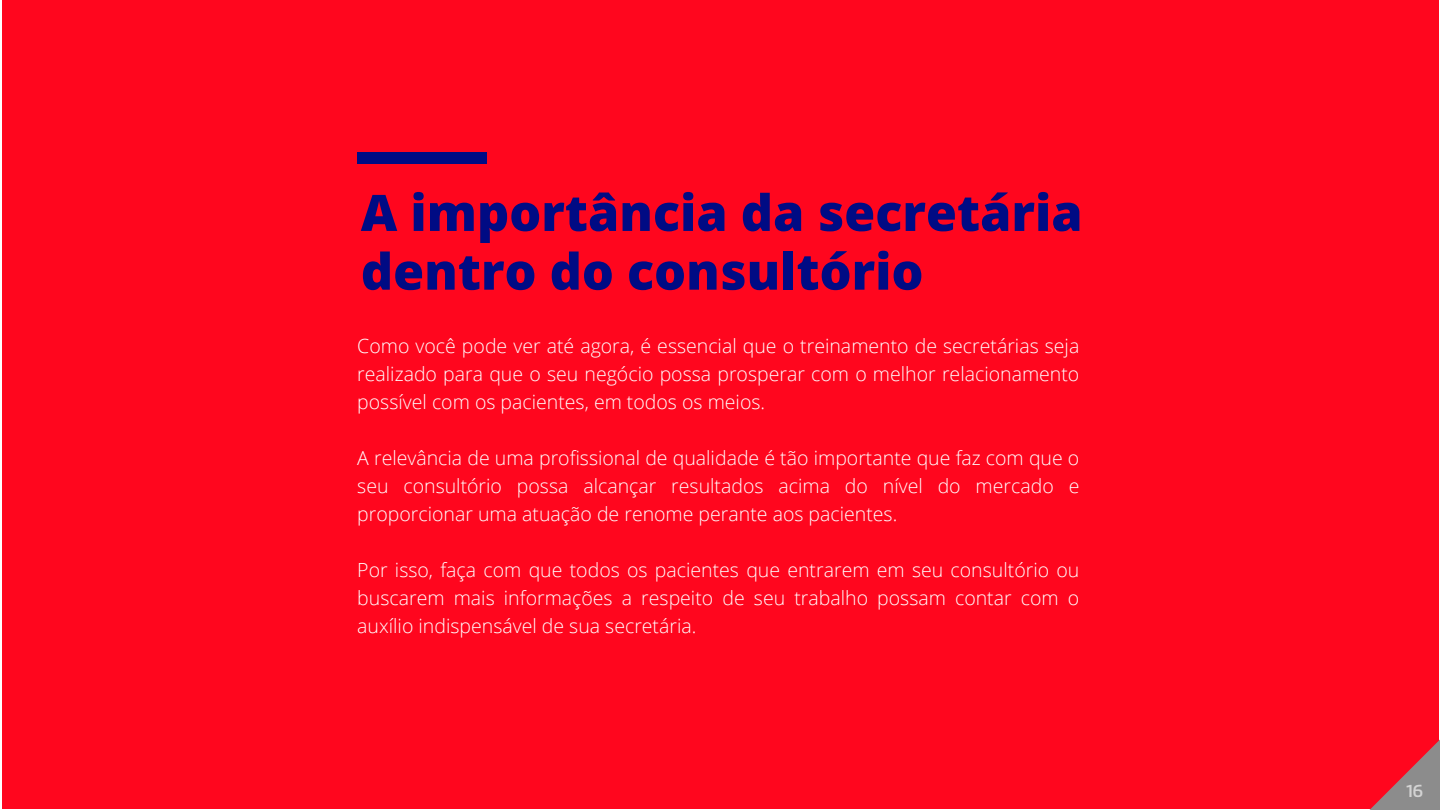
<style>
.page{position:relative;width:1440px;height:810px;background:#fff}
.page>*{position:absolute;margin:0;border:0;box-sizing:border-box;transform-origin:0 0}
.t1{font:800 50.25px/58.7px "Open Sans";color:#000b84}
.t2{font:300 19.5px/28px "Open Sans";color:#fff;text-align:justify}
.t3{font:600 17.85px "Flexo";color:#d3d3d3}
</style>
<div class="page">
<div style="left:2px;top:1px;width:1436px;height:808px;background:#ff061e"></div>
<svg style="left:1370px;top:740px;width:70px;height:70px"></svg>
<div style="left:357px;top:152px;width:130px;height:12px;background:#000b84"></div>
<h1 class="t1" style="left:361px;top:181px;width:723px">A importância da secretária dentro do consultório</h1>
<p class="t2" style="left:357px;top:332px;width:724px">Como você pode ver até agora, é essencial que o treinamento de secretárias seja realizado para que o seu negócio possa prosperar com o melhor relacionamento possível com os pacientes, em todos os meios.</p>
<p class="t2" style="left:357px;top:444px;width:724px">A relevância de uma profissional de qualidade é tão importante que faz com que o seu consultório possa alcançar resultados acima do nível do mercado e proporcionar uma atuação de renome perante aos pacientes.</p>
<p class="t2" style="left:357px;top:555px;width:724px">Por isso, faça com que todos os pacientes que entrarem em seu consultório ou buscarem mais informações a respeito de seu trabalho possam contar com o auxílio indispensável de sua secretária.</p>
<p class="t3" style="left:1406px;top:780px;width:18px">16</p>
</div>
